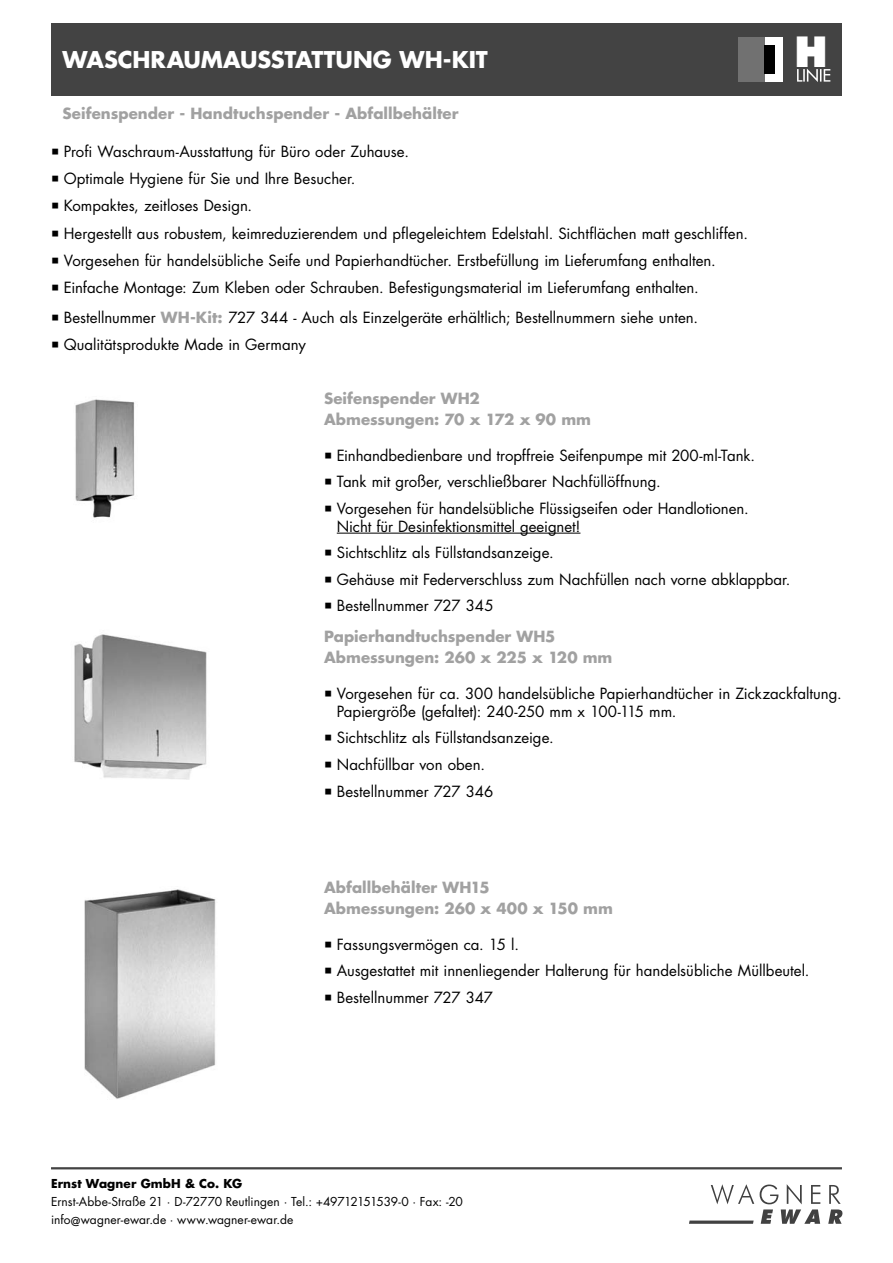
<style>
.page{position:relative;width:893px;height:1263px;background:#fff}
.page>*{position:absolute;margin:0;border:0;box-sizing:border-box;transform-origin:0 0}
.t1{font:800 40.5px "Futura Std";color:#fff}
.t2{font:700 22.5px "Futura Std";letter-spacing:-.01em;color:#fff}
.t3{font:15px/27.3px "Futura Std";color:#000}
.t4{font:700 15px/21px "Futura Std";letter-spacing:.005em;color:#a1a1a1}
.t5{font:12px/18px "Futura Std";color:#000}
.t6{font:700 12px "Futura Std";letter-spacing:.01em;color:#000}
.s1{font-weight:700;color:#a1a1a1}
</style>
<div class="page">
<svg style="left:689px;top:1184px;width:153px;height:40px"></svg>
<hr style="left:51px;top:1167px;width:791px;height:2px;background:#434343">
<div style="left:51px;top:23px;width:791px;height:73px;background:#434343"></div>
<img style="left:74px;top:634px;width:133px;height:146px">
<img style="left:75px;top:399px;width:60px;height:119px">
<img style="left:84px;top:889px;width:132px;height:210px">
<div style="left:738px;top:37px;width:45px;height:45px;background:#fff"></div>
<div style="left:738px;top:37px;width:26px;height:45px;background:#717171"></div>
<div style="left:764px;top:45px;width:11px;height:28px;background:#000"></div>
<svg style="left:797px;top:68px;width:33px;height:14px"></svg>
<hr style="left:337px;top:533px;width:243px;height:1px;background:#000">
<h2 class="t2" style="left:63px;top:49px;width:427px">WASCHRAUMAUSSTATTUNG WH-KIT</h2>
<p class="t4" style="left:63px;top:104px;width:398px">Seifenspender - Handtuchspender - Abfallbehälter</p>
<p class="t3" style="left:64px;top:139px;width:686px">Profi Waschraum-Ausstattung für Büro oder Zuhause.<br>Optimale Hygiene für Sie und Ihre Besucher.<br>Kompaktes, zeitloses Design.<br>Hergestellt aus robustem, keimreduzierendem und pflegeleichtem Edelstahl. Sichtflächen matt geschliffen.<br>Vorgesehen für handelsübliche Seife und Papierhandtücher. Erstbefüllung im Lieferumfang enthalten.<br>Einfache Montage: Zum Kleben oder Schrauben. Befestigungsmaterial im Lieferumfang enthalten.</p>
<p class="t3" style="left:64px;top:305px;width:636px">Bestellnummer <span class="s1">WH-Kit:</span> 727 344 - Auch als Einzelgeräte erhältlich; Bestellnummern siehe unten.<br>Qualitätsprodukte Made in Germany</p>
<h1 class="t1" style="left:794px;top:34px;width:35px">H</h1>
<p class="t4" style="left:324px;top:388px;width:268px">Seifenspender WH2<br>Abmessungen: 70 x 172 x 90 mm</p>
<p class="t3" style="left:337px;top:443px;width:420px;line-height:26.5px">Einhandbedienbare und tropffreie Seifenpumpe mit 200-ml-Tank.<br>Tank mit großer, verschließbarer Nachfüllöffnung.<br>Vorgesehen für handelsübliche Flüssigseifen oder Handlotionen.</p>
<p class="t3" style="left:337px;top:514px;width:455px;line-height:26.5px">Nicht für Desinfektionsmittel geeignet!<br>Sichtschlitz als Füllstandsanzeige.<br>Gehäuse mit Federverschluss zum Nachfüllen nach vorne abklappbar.<br>Bestellnummer 727 345</p>
<p class="t4" style="left:324px;top:627px;width:290px">Papierhandtuchspender WH5<br>Abmessungen: 260 x 225 x 120 mm</p>
<p class="t3" style="left:337px;top:685px;width:506px;line-height:18px">Vorgesehen für ca. 300 handelsübliche Papierhandtücher in Zickzackfaltung.<br>Papiergröße (gefaltet): 240-250 mm x 100-115 mm.</p>
<p class="t3" style="left:337px;top:725px;width:219px;line-height:26.8px">Sichtschlitz als Füllstandsanzeige.<br>Nachfüllbar von oben.<br>Bestellnummer 727 346</p>
<p class="t4" style="left:324px;top:877px;width:290px">Abfallbehälter WH15<br>Abmessungen: 260 x 400 x 150 mm</p>
<p class="t3" style="left:337px;top:932px;width:474px;line-height:26.8px">Fassungsvermögen ca. 15 l.<br>Ausgestattet mit innenliegender Halterung für handelsübliche Müllbeutel.<br>Bestellnummer 727 347</p>
<p class="t6" style="left:51px;top:1178px;width:193px">Ernst Wagner GmbH &amp; Co. KG</p>
<p class="t5" style="left:51px;top:1193px;width:413px">Ernst-Abbe-Straße 21 · D-72770 Reutlingen · Tel.: +49712151539-0 · Fax: -20 info@wagner-ewar.de · www.wagner-ewar.de</p>
</div>
